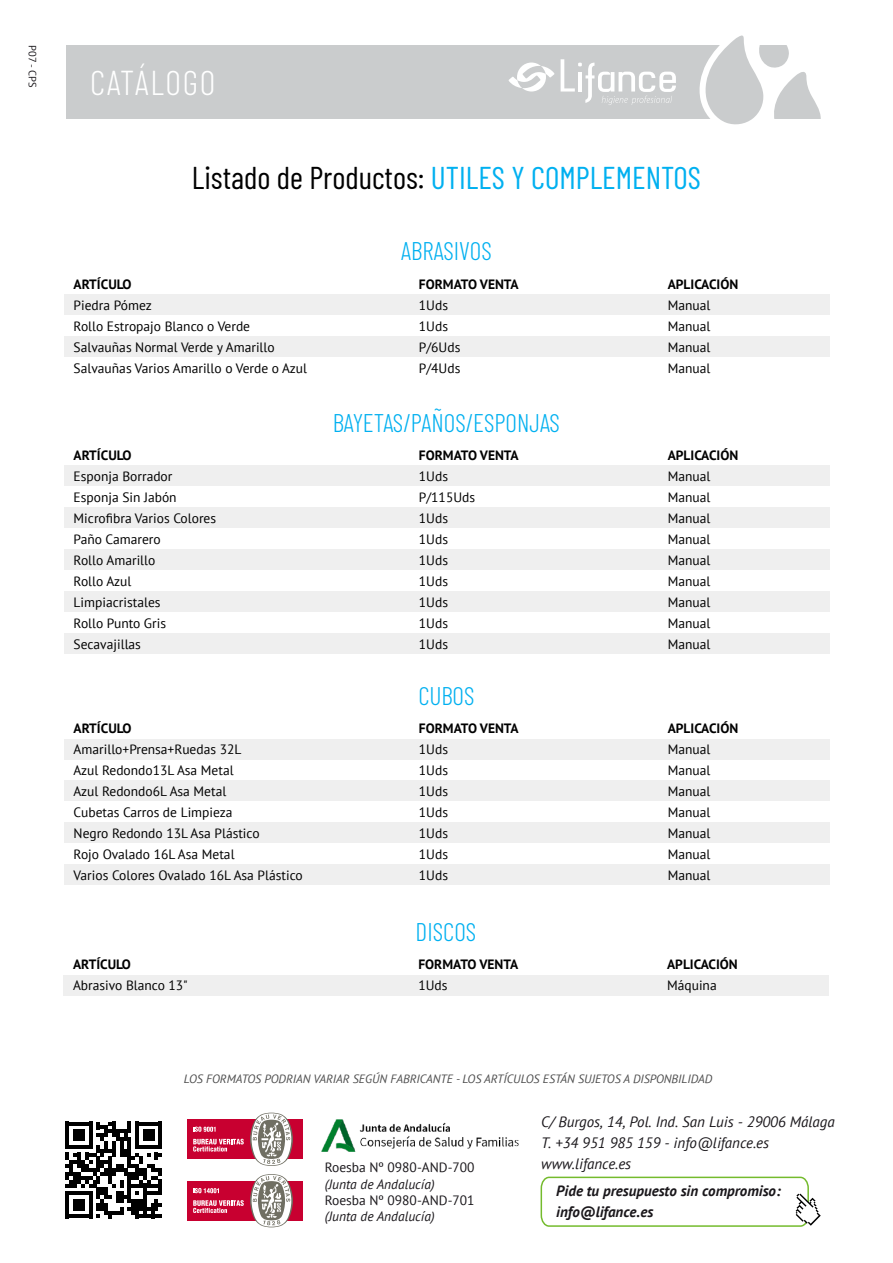
<style>
.page{position:relative;width:893px;height:1263px;background:#fff}
.page>*{position:absolute;margin:0;border:0;box-sizing:border-box;transform-origin:0 0}
.t1{font:300 34.5px "Barlow Condensed";letter-spacing:.05em;color:#fff}
.t2{font:31.5px "Barlow Condensed";color:#000}
.t3{font:300 25.5px "Barlow Condensed";color:#00b0f0}
.t4{font:italic 15px/21px "PT Sans";color:#1a171b}
.t5{font:italic 700 15px/21px "PT Sans";color:#1a171b}
.t6{font:13.5px/21px "PT Sans";color:#000}
.t7{font:700 13.5px "PT Sans";color:#000}
.t8{font:13.5px "PT Sans";color:#1a171b}
.t9{font:italic 13.5px "PT Sans";color:#1a171b}
.t10{font:italic 12px "PT Sans";color:#4c4c4c}
.t11{font:10.5px "PT Sans";color:#1a171b}
.s1{color:#00b0f0}
</style>
<div class="page">
<svg style="left:66px;top:1122px;width:96px;height:96px"></svg>
<svg style="left:540px;top:1176px;width:281px;height:51px"></svg>
<div style="left:187px;top:1119px;width:116px;height:40px;background:#c80030"></div>
<svg style="left:250px;top:1112px;width:43px;height:54px"></svg>
<svg style="left:193px;top:1126px;width:23px;height:6px"></svg>
<svg style="left:193px;top:1139px;width:51px;height:12px"></svg>
<div style="left:187px;top:1181px;width:116px;height:39px;background:#c80030"></div>
<svg style="left:250px;top:1174px;width:43px;height:53px"></svg>
<svg style="left:193px;top:1200px;width:51px;height:13px"></svg>
<svg style="left:193px;top:1188px;width:26px;height:5px"></svg>
<img style="left:321px;top:1119px;width:198px;height:33px">
<div style="left:64px;top:780px;width:765px;height:21px;background:#efefef"></div>
<div style="left:64px;top:739px;width:765px;height:20px;background:#efefef"></div>
<div style="left:64px;top:822px;width:765px;height:21px;background:#efefef"></div>
<div style="left:64px;top:864px;width:765px;height:21px;background:#efefef"></div>
<div style="left:64px;top:508px;width:765px;height:20px;background:#efefef"></div>
<div style="left:64px;top:466px;width:765px;height:20px;background:#efefef"></div>
<div style="left:64px;top:634px;width:765px;height:20px;background:#efefef"></div>
<div style="left:64px;top:592px;width:765px;height:20px;background:#efefef"></div>
<div style="left:64px;top:550px;width:765px;height:20px;background:#efefef"></div>
<div style="left:64px;top:337px;width:765px;height:20px;background:#efefef"></div>
<div style="left:64px;top:294px;width:765px;height:21px;background:#efefef"></div>
<div style="left:63px;top:975px;width:766px;height:21px;background:#efefef"></div>
<div style="left:66px;top:45px;width:658px;height:74px;background:#cacccd"></div>
<svg style="left:561px;top:59px;width:115px;height:46px"></svg>
<svg style="left:508px;top:63px;width:47px;height:29px"></svg>
<svg style="left:699px;top:35px;width:122px;height:90px"></svg>
<p class="t11" style="left:39px;top:45px;width:43px;rotate:90deg">P07 - CPS</p>
<h1 class="t1" style="left:90px;top:58px;width:127px">CATÁLOGO</h1>
<h2 class="t2" style="left:192px;top:156px;width:511px">Listado de Productos: <span class="s1">UTILES Y COMPLEMENTOS</span></h2>
<p class="t7" style="left:74px;top:275px;width:59px">ARTÍCULO</p>
<p class="t6" style="left:74px;top:294px;width:235px">Piedra Pómez<br>Rollo Estropajo Blanco o Verde<br>Salvauñas Normal Verde y Amarillo<br>Salvauñas Varios Amarillo o Verde o Azul</p>
<p class="t7" style="left:74px;top:446px;width:59px">ARTÍCULO</p>
<p class="t6" style="left:74px;top:465px;width:144px">Esponja Borrador<br>Esponja Sin Jabón<br>Microfibra Varios Colores<br>Paño Camarero<br>Rollo Amarillo<br>Rollo Azul<br>Limpiacristales<br>Rollo Punto Gris<br>Secavajillas</p>
<p class="t7" style="left:74px;top:719px;width:59px">ARTÍCULO</p>
<p class="t6" style="left:74px;top:738px;width:231px">Amarillo+Prensa+Ruedas 32L<br>Azul Redondo13L Asa Metal<br>Azul Redondo6L Asa Metal<br>Cubetas Carros de Limpieza<br>Negro Redondo 13L Asa Plástico<br>Rojo Ovalado 16L Asa Metal<br>Varios Colores Ovalado 16L Asa Plástico</p>
<p class="t7" style="left:73px;top:955px;width:59px">ARTÍCULO</p>
<p class="t6" style="left:73px;top:975px;width:116px">Abrasivo Blanco 13"</p>
<h3 class="t3" style="left:401px;top:233px;width:92px">ABRASIVOS</h3>
<p class="t7" style="left:419px;top:275px;width:101px">FORMATO VENTA</p>
<p class="t6" style="left:419px;top:294px;width:43px">1Uds<br>1Uds<br>P/6Uds<br>P/4Uds</p>
<h3 class="t3" style="left:333px;top:405px;width:229px">BAYETAS/PAÑOS/ESPONJAS</h3>
<p class="t7" style="left:419px;top:446px;width:101px">FORMATO VENTA</p>
<p class="t6" style="left:419px;top:465px;width:58px">1Uds<br>P/115Uds<br>1Uds<br>1Uds<br>1Uds<br>1Uds<br>1Uds<br>1Uds<br>1Uds</p>
<h3 class="t3" style="left:418px;top:677px;width:58px">CUBOS</h3>
<p class="t7" style="left:419px;top:719px;width:101px">FORMATO VENTA</p>
<p class="t6" style="left:419px;top:738px;width:31px;text-align:justify">1Uds 1Uds 1Uds 1Uds 1Uds 1Uds 1Uds</p>
<h3 class="t3" style="left:415px;top:914px;width:62px">DISCOS</h3>
<p class="t7" style="left:418px;top:955px;width:101px">FORMATO VENTA</p>
<p class="t6" style="left:418px;top:975px;width:31px">1Uds</p>
<p class="t7" style="left:668px;top:275px;width:72px">APLICACIÓN</p>
<p class="t6" style="left:668px;top:294px;width:44px;text-align:justify">Manual Manual Manual Manual</p>
<p class="t7" style="left:668px;top:446px;width:72px">APLICACIÓN</p>
<p class="t6" style="left:668px;top:465px;width:44px;text-align:justify">Manual Manual Manual Manual Manual Manual Manual Manual Manual</p>
<p class="t7" style="left:668px;top:719px;width:72px">APLICACIÓN</p>
<p class="t6" style="left:668px;top:738px;width:44px;text-align:justify">Manual Manual Manual Manual Manual Manual Manual</p>
<p class="t7" style="left:667px;top:955px;width:72px">APLICACIÓN</p>
<p class="t6" style="left:667px;top:975px;width:51px">Máquina</p>
<p class="t10" style="left:184px;top:1071px;width:530px">LOS FORMATOS PODRIAN VARIAR SEGÚN FABRICANTE - LOS ARTÍCULOS ESTÁN SUJETOS A DISPONBILIDAD</p>
<p class="t8" style="left:325px;top:1159px;width:151px">Roesba Nº 0980-AND-700</p>
<p class="t9" style="left:325px;top:1175px;width:111px">(Junta de Andalucía)</p>
<p class="t8" style="left:325px;top:1192px;width:151px">Roesba Nº 0980-AND-701</p>
<p class="t9" style="left:325px;top:1208px;width:111px">(Junta de Andalucía)</p>
<p class="t4" style="left:541px;top:1111px;width:295px">C/ Burgos, 14, Pol. Ind. San Luis - 29006 Málaga<br>T. +34 951 985 159 - info@lifance.es www.lifance.es</p>
<p class="t5" style="left:556px;top:1180px;width:226px">Pide tu presupuesto sin compromiso: info@lifance.es</p>
</div>
